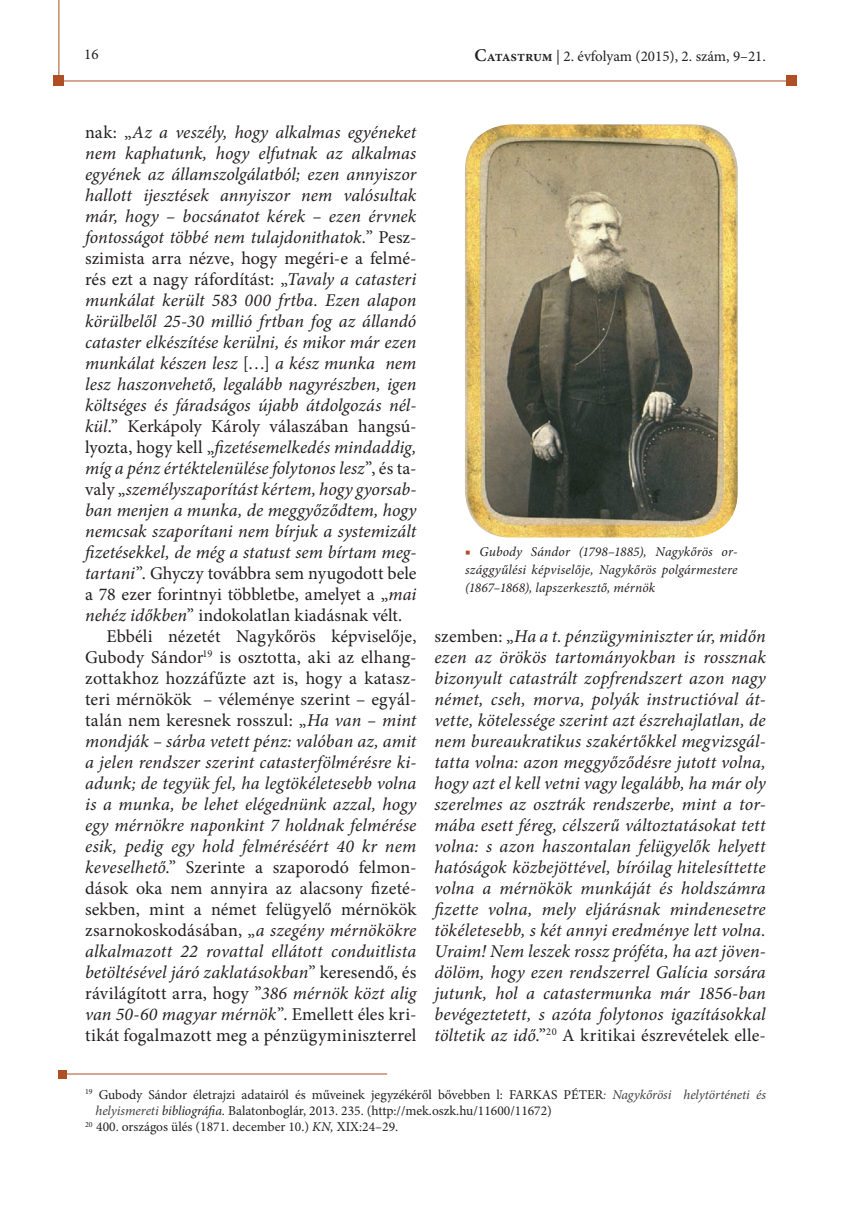
<style>
.page{position:relative;width:851px;height:1212px;background:#fff}
.page>*{position:absolute;margin:0;border:0;box-sizing:border-box;transform-origin:0 0}
.t1{font:italic 18px/21px "Minion Pro";letter-spacing:.005em;color:#231f20;text-align:justify}
.t2{font:18px "Minion Pro";letter-spacing:.005em;color:#231f20}
.t3{font:15px "Minion Pro";color:#231f20}
.t4{font:13.5px "Minion Pro";color:#231f20}
.t5{font:italic 13.5px/18px "Minion Pro";letter-spacing:.01em;color:#231f20;text-align:justify}
.s1{font-weight:600;font-size:18px}
.s2{font-weight:600}
.s3{font-style:normal}
.s4{font-style:italic}
.s5{color:#ae4f25}
.s6{font-style:italic;color:#404040}
</style>
<div class="page">
<hr style="left:59px;top:81px;width:728px;height:1px;background:#ae4f25">
<hr style="left:59px;top:0;width:1px;height:81px;background:#ae4f25">
<div style="left:786px;top:76px;width:10px;height:10px;background:#ae4f25"></div>
<div style="left:54px;top:76px;width:10px;height:10px;background:#ae4f25"></div>
<hr style="left:58px;top:1073px;width:329px;height:1px;background:#ae4f25">
<div style="left:58px;top:1070px;width:9px;height:8px;background:#ae4f25"></div>
<img style="left:465px;top:124px;width:272px;height:413px">
<p class="t3" style="left:84px;top:45px;width:16px">16</p>
<p class="t3" style="left:474px;top:46px;width:293px"><span class="s1">C</span><span class="s2">atastrum</span> | 2. évfolyam (2015), 2. szám, 9–21.</p>
<p class="t1" style="left:85px;top:122px;width:333px"><span class="s3">nak: „</span>Az a veszély, hogy alkalmas egyéneket</p>
<p class="t1" style="left:85px;top:143px;width:333px">nem kaphatunk, hogy elfutnak az alkalmas</p>
<p class="t1" style="left:85px;top:164px;width:333px">egyének az államszolgálatból; ezen annyiszor</p>
<p class="t1" style="left:85px;top:185px;width:333px">hallott ijesztések annyiszor nem valósultak</p>
<p class="t1" style="left:85px;top:206px;width:333px">már, hogy – bocsánatot kérek – ezen érvnek</p>
<p class="t1" style="left:85px;top:227px;width:333px">fontosságot többé nem tulajdonithatok.<span class="s3">” Pesz-</span></p>
<p class="t2" style="left:85px;top:246px;width:333px">szimista arra nézve, hogy megéri-e a felmé-</p>
<p class="t2" style="left:85px;top:267px;width:333px">rés ezt a nagy ráfordítást: „<span class="s4">Tavaly a catasteri</span></p>
<p class="t1" style="left:85px;top:290px;width:333px">munkálat került 583 000 frtba. Ezen alapon</p>
<p class="t1" style="left:85px;top:311px;width:333px">körülbelől 25-30 millió frtban fog az állandó</p>
<p class="t1" style="left:85px;top:332px;width:333px">cataster elkészítése kerülni, és mikor már ezen</p>
<p class="t1" style="left:85px;top:353px;width:333px">munkálat készen lesz <span class="s3">[…]</span> a kész munka nem</p>
<p class="t1" style="left:85px;top:374px;width:333px">lesz haszonvehető, legalább nagyrészben, igen</p>
<p class="t1" style="left:85px;top:395px;width:333px">költséges és fáradságos újabb átdolgozás nél-</p>
<p class="t2" style="left:85px;top:414px;width:333px"><span class="s4">kül</span>.” Kerkápoly Károly válaszában hangsú-</p>
<p class="t1" style="left:85px;top:437px;width:333px"><span class="s3">lyozta, hogy kell „</span>fizetésemelkedés mindaddig,</p>
<p class="t1" style="left:85px;top:458px;width:333px">míg a pénz értéktelenülése folytonos lesz<span class="s3">”, és ta-</span></p>
<p class="t1" style="left:85px;top:479px;width:333px"><span class="s3">valy „</span>személyszaporítást kértem, hogy gyorsab-</p>
<p class="t1" style="left:85px;top:500px;width:333px">ban menjen a munka, de meggyőződtem, hogy</p>
<p class="t1" style="left:85px;top:521px;width:333px">nemcsak szaporítani nem bírjuk a systemizált</p>
<p class="t1" style="left:85px;top:542px;width:333px">fizetésekkel, de még a statust sem bírtam meg-</p>
<p class="t2" style="left:85px;top:561px;width:333px"><span class="s4">tartani</span>”. Ghyczy továbbra sem nyugodott bele</p>
<p class="t2" style="left:85px;top:582px;width:333px">a 78 ezer forintnyi többletbe, amelyet a „<span class="s4">mai</span></p>
<p class="t2" style="left:85px;top:603px;width:318px"><span class="s4">nehéz időkben</span>” indokolatlan kiadásnak vélt.</p>
<p class="t2" style="left:106px;top:624px;width:311px">Ebbéli nézetét Nagykőrös képviselője,</p>
<p class="t2" style="left:85px;top:645px;width:333px">Gubody Sándor<sup>19</sup> is osztotta, aki az elhang-</p>
<p class="t2" style="left:85px;top:666px;width:333px">zottakhoz hozzáfűzte azt is, hogy a katasz-</p>
<p class="t2" style="left:85px;top:687px;width:333px">teri mérnökök – véleménye szerint – egyál-</p>
<p class="t2" style="left:85px;top:708px;width:333px">talán nem keresnek rosszul: „<span class="s4">Ha van – mint</span></p>
<p class="t1" style="left:85px;top:731px;width:333px">mondják – sárba vetett pénz: valóban az, amit</p>
<p class="t1" style="left:85px;top:752px;width:333px">a jelen rendszer szerint catasterfölmérésre ki-</p>
<p class="t1" style="left:85px;top:773px;width:333px">adunk; de tegyük fel, ha legtökéletesebb volna</p>
<p class="t1" style="left:85px;top:794px;width:333px">is a munka, be lehet elégednünk azzal, hogy</p>
<p class="t1" style="left:85px;top:815px;width:333px">egy mérnökre naponkint 7 holdnak felmérése</p>
<p class="t1" style="left:85px;top:836px;width:333px">esik, pedig egy hold felméréséért 40 kr nem</p>
<p class="t2" style="left:85px;top:855px;width:333px"><span class="s4">keveselhető</span>.” Szerinte a szaporodó felmon-</p>
<p class="t2" style="left:85px;top:876px;width:333px">dások oka nem annyira az alacsony fizeté-</p>
<p class="t2" style="left:85px;top:897px;width:333px">sekben, mint a német felügyelő mérnökök</p>
<p class="t2" style="left:85px;top:918px;width:333px">zsarnokoskodásában, „<span class="s4">a szegény mérnökökre</span></p>
<p class="t1" style="left:85px;top:941px;width:332px">alkalmazott 22 rovattal ellátott conduitlista</p>
<p class="t1" style="left:85px;top:962px;width:333px">betöltésével járó zaklatásokban<span class="s3">” keresendő, és</span></p>
<p class="t2" style="left:85px;top:981px;width:333px">rávilágított arra, hogy ”<span class="s4">386 mérnök közt alig</span></p>
<p class="t1" style="left:85px;top:1004px;width:333px">van 50-60 magyar mérnök<span class="s3">”. Emellett éles kri-</span></p>
<p class="t2" style="left:85px;top:1023px;width:333px">tikát fogalmazott meg a pénzügyminiszterrel</p>
<p class="t5" style="left:465px;top:543px;width:274px"><span class="s5">■</span> Gubody Sándor (1798–1885), Nagykőrös or&shy;szággyűlési képviselője, Nagykőrös polgármestere (1867–1868), lapszerkesztő, mérnök</p>
<p class="t1" style="left:434px;top:626px;width:333px"><span class="s3">szemben: „</span>Ha a t. pénzügyminiszter úr, midőn ezen az örökös tartományokban is rossznak bizonyult catastrált zopfrendszert azon nagy német, cseh, morva, polyák instructióval át&shy;vette, kötelessége szerint azt észrehajlatlan, de nem bureaukratikus szakértőkkel megvizsgál&shy;tatta volna: azon meggyőződésre jutott volna, hogy azt el kell vetni vagy legalább, ha már oly szerelmes az osztrák rendszerbe, mint a tor&shy;mába esett féreg, célszerű változtatásokat tett volna: s azon haszontalan felügyelők helyett hatóságok közbejöttével, bíróilag hitelesíttette volna a mérnökök munkáját és holdszámra fizette volna, mely eljárásnak mindenesetre tökéletesebb, s két annyi eredménye lett volna.<br>Uraim! Nem leszek rossz próféta, ha azt jöven&shy;dölöm, hogy ezen rendszerrel Galícia sorsára jutunk, hol a catastermunka már 1856-ban bevégeztetett, s azóta folytonos igazításokkal töltetik az idő<span class="s3">.”</span><sup>20</sup> <span class="s3">A kritikai észrevételek elle-</span></p>
<p class="t4" style="left:85px;top:1085px;width:682px"><sup>19</sup> Gubody Sándor életrajzi adatairól és műveinek jegyzékéről bővebben l: FARKAS PÉTER<span class="s6">: Nagykőrösi helytörténeti és</span></p>
<p class="t4" style="left:96px;top:1101px;width:458px"><span class="s6">helyismereti</span> <span class="s4">bibliográfia</span>. Balatonboglár, 2013. 235. (http://mek.oszk.hu/11600/11672)</p>
<p class="t4" style="left:85px;top:1118px;width:314px"><sup>20</sup> 400. országos ülés (1871. december 10.) <span class="s4">KN,</span> XIX:24–29.</p>
</div>
